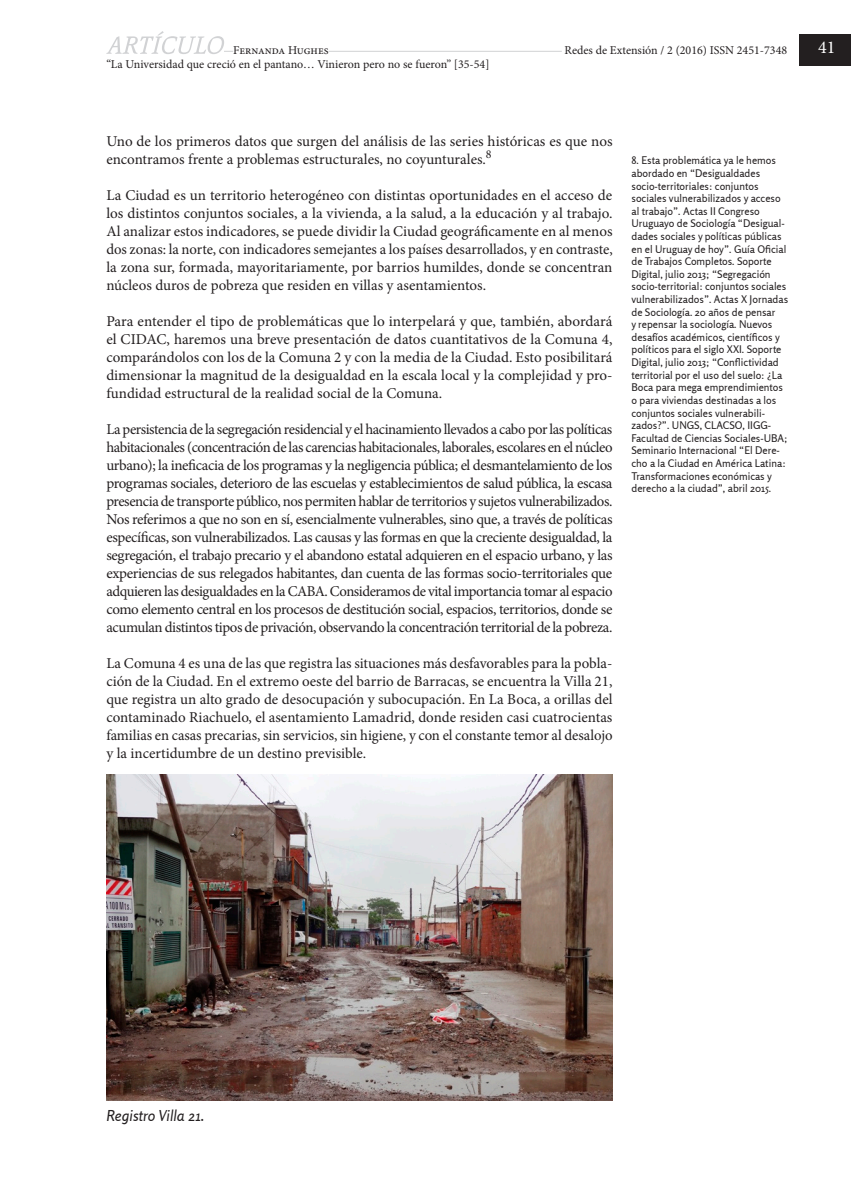
<style>
.page{position:relative;width:851px;height:1191px;background:#fff}
.page>*{position:absolute;margin:0;border:0;box-sizing:border-box;transform-origin:0 0}
.t1{font:18px "Minion Pro";color:#fff}
.Art____Texto_princip{font:15px/18px "Minion Pro";letter-spacing:-.005em;color:#231f20;text-align:justify}
.Art____subt_terciari{font:italic 15px "Rosario";color:#231f20}
.t2{font:12px "Minion Pro";color:#231f20}
.t3{font:10.5px/12.6px "Rosario";color:#231f20}
</style>
<div class="page">
<hr style="left:106px;top:51px;width:546px;height:1px;background:#d1d2d4">
<div style="left:561px;top:43px;width:226px;height:15px;background:#fff"></div>
<div style="left:799px;top:35px;width:51px;height:31px;background:#231f20"></div>
<div style="left:233px;top:43px;width:95px;height:15px;background:#fff"></div>
<svg style="left:106px;top:31px;width:118px;height:23px"></svg>
<img style="left:106px;top:774px;width:506px;height:327px">
<p class="t2" style="left:233px;top:42px;width:97px">Fernanda Hughes</p>
<p class="t2" style="left:564px;top:42px;width:224px">Redes de Extensión / 2 (2016) ISSN 2451-7348</p>
<p class="t1" style="left:818px;top:36px;width:19px">41</p>
<p class="t2" style="left:106px;top:56px;width:384px">“La Universidad que creció en el pantano… Vinieron pero no se fueron” [35-54]</p>
<p class="Art____Texto_princip" style="left:106px;top:132px;width:507px">Uno de los primeros datos que surgen del análisis de las series históricas es que nos encontramos frente a problemas estructurales, no coyunturales.<sup>8</sup></p>
<p class="Art____Texto_princip" style="left:106px;top:186px;width:507px">La Ciudad es un territorio heterogéneo con distintas oportunidades en el acceso de los distintos conjuntos sociales, a la vivienda, a la salud, a la educación y al trabajo.<br>Al analizar estos indicadores, se puede dividir la Ciudad geográficamente en al menos dos zonas: la norte, con indicadores semejantes a los países desarrollados, y en contraste, la zona sur, formada, mayoritariamente, por barrios humildes, donde se concentran núcleos duros de pobreza que residen en villas y asentamientos.</p>
<p class="Art____Texto_princip" style="left:106px;top:312px;width:507px">Para entender el tipo de problemáticas que lo interpelará y que, también, abordará el CIDAC, haremos una breve presentación de datos cuantitativos de la Comuna 4, comparándolos con los de la Comuna 2 y con la media de la Ciudad. Esto posibilitará dimensionar la magnitud de la desigualdad en la escala local y la complejidad y pro&shy;fundidad estructural de la realidad social de la Comuna.</p>
<p class="Art____Texto_princip" style="left:106px;top:420px;width:507px">La persistencia de la segregación residencial y el hacinamiento llevados a cabo por las políticas habitacionales (concentración de las carencias habitacionales, laborales, escolares en el núcleo urbano); la ineficacia de los programas y la negligencia pública; el desmantelamiento de los programas sociales, deterioro de las escuelas y establecimientos de salud pública, la escasa presencia de transporte público, nos permiten hablar de territorios y sujetos vulnerabilizados.<br>Nos referimos a que no son en sí, esencialmente vulnerables, sino que, a través de políticas específicas, son vulnerabilizados. Las causas y las formas en que la creciente desigualdad, la segregación, el trabajo precario y el abandono estatal adquieren en el espacio urbano, y las experiencias de sus relegados habitantes, dan cuenta de las formas socio-territoriales que adquieren las desigualdades en la CABA. Consideramos de vital importancia tomar al espacio como elemento central en los procesos de destitución social, espacios, territorios, donde se acumulan distintos tipos de privación, observando la concentración territorial de la pobreza.</p>
<p class="Art____Texto_princip" style="left:106px;top:654px;width:507px">La Comuna 4 es una de las que registra las situaciones más desfavorables para la pobla&shy;ción de la Ciudad. En el extremo oeste del barrio de Barracas, se encuentra la Villa 21, que registra un alto grado de desocupación y subocupación. En La Boca, a orillas del contaminado Riachuelo, el asentamiento Lamadrid, donde residen casi cuatrocientas familias en casas precarias, sin servicios, sin higiene, y con el constante temor al desalojo y la incertidumbre de un destino previsible.</p>
<p class="t3" style="left:631px;top:154px;width:158px">8. Esta problemática ya le hemos abordado en “Desigualdades socio-territoriales: conjuntos sociales vulnerabilizados y acceso al trabajo”. Actas II Congreso Uruguayo de Sociología “Desigual&shy;dades sociales y políticas públicas en el Uruguay de hoy”. Guía Oficial de Trabajos Completos. Soporte Digital, julio 2013; “Segregación socio-territorial: conjuntos sociales vulnerabilizados”. Actas X Jornadas de Sociología. 20 años de pensar<br>y repensar la sociología. Nuevos desafíos académicos, científicos y políticos para el siglo XXI. Soporte Digital, julio 2013; “Conflictividad territorial por el uso del suelo: ¿La Boca para mega emprendimientos o para viviendas destinadas a los conjuntos sociales vulnerabili&shy;zados?”. UNGS, CLACSO, IIGG-Facultad de Ciencias Sociales-UBA; Seminario Internacional “El Dere&shy;cho a la Ciudad en América Latina:<br>Transformaciones económicas y derecho a la ciudad”, abril 2015.</p>
<p class="Art____subt_terciari" style="left:106px;top:1106px;width:99px">Registro Villa 21.</p>
</div>
